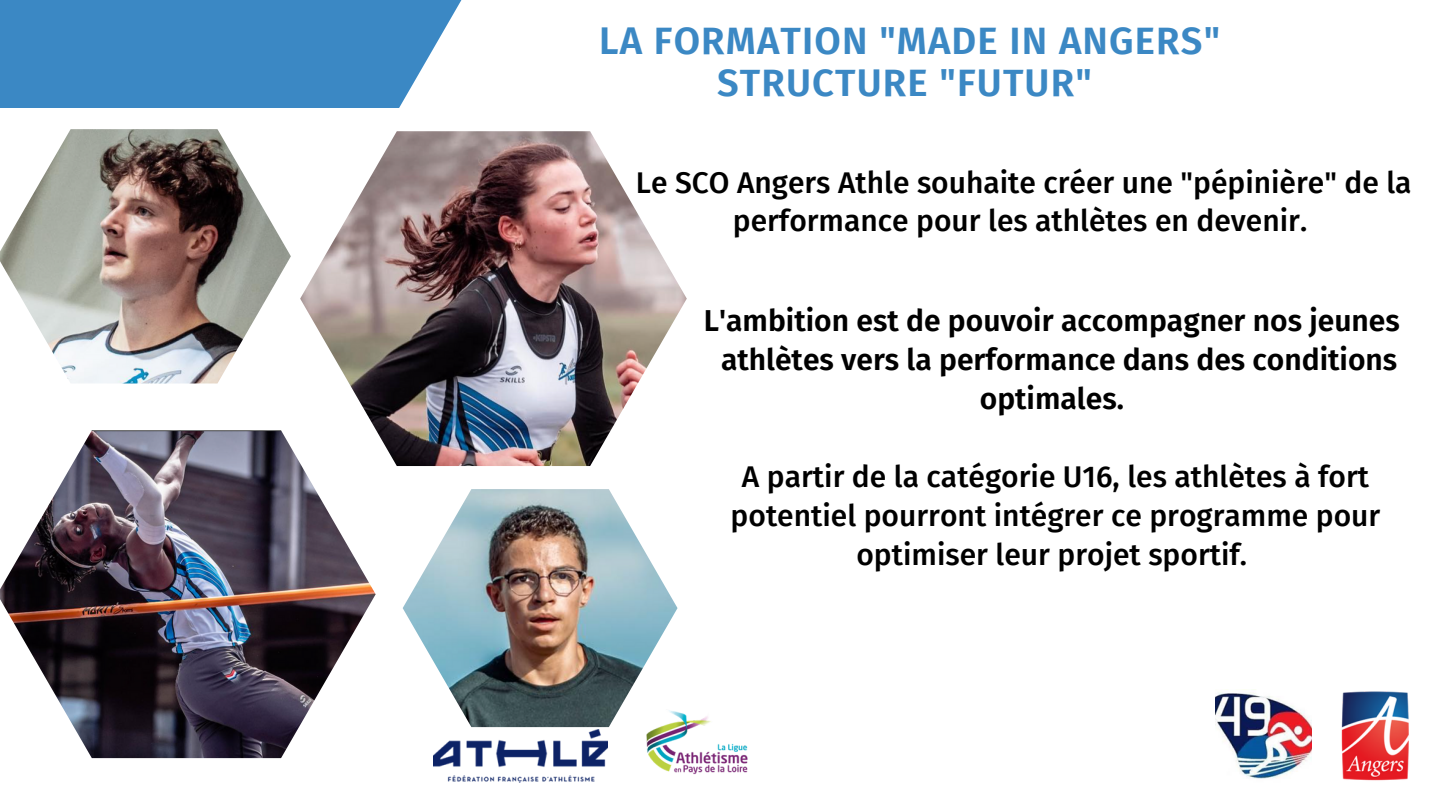
<style>
.page{position:relative;width:1440px;height:810px;background:#fff}
.page>*{position:absolute;margin:0;border:0;box-sizing:border-box;transform-origin:0 0}
.t1{font:600 38.2px/42px "Fira Sans";letter-spacing:.03em;color:#3b88c4;text-align:center}
.t2{font:500 30px/39px "Fira Sans";color:#000;text-align:center}
.t3{font:600 30px/39px "Fira Sans";color:#000;text-align:center}
</style>
<div class="page">
<img style="left:0;top:129px;width:291px;height:254px">
<div style="left:0;top:0;width:462px;height:108px;background:#3b88c4"></div>
<img style="left:433px;top:729px;width:174px;height:54px">
<img style="left:646px;top:712px;width:102px;height:63px">
<img style="left:1341px;top:691px;width:68px;height:90px">
<img style="left:1216px;top:689px;width:96px;height:90px">
<img style="left:300px;top:131px;width:387px;height:335px">
<img style="left:403px;top:489px;width:274px;height:238px">
<img style="left:0;top:430px;width:375px;height:328px">
<p class="t1" style="left:599px;top:20px;width:622px">LA FORMATION "MADE IN ANGERS"<br>STRUCTURE "FUTUR"</p>
<p class="t2" style="left:636px;top:163px;width:777px;line-height:38.2px">Le SCO Angers Athle souhaite créer une "pépinière" de la performance pour les athlètes en devenir.</p>
<p class="t3" style="left:704px;top:301px;width:697px">L'ambition est de pouvoir accompagner nos jeunes athlètes vers la performance dans des conditions optimales.</p>
<p class="t2" style="left:731px;top:457px;width:651px">A partir de la catégorie U16, les athlètes à fort potentiel pourront intégrer ce programme pour optimiser leur projet sportif.</p>
</div>
